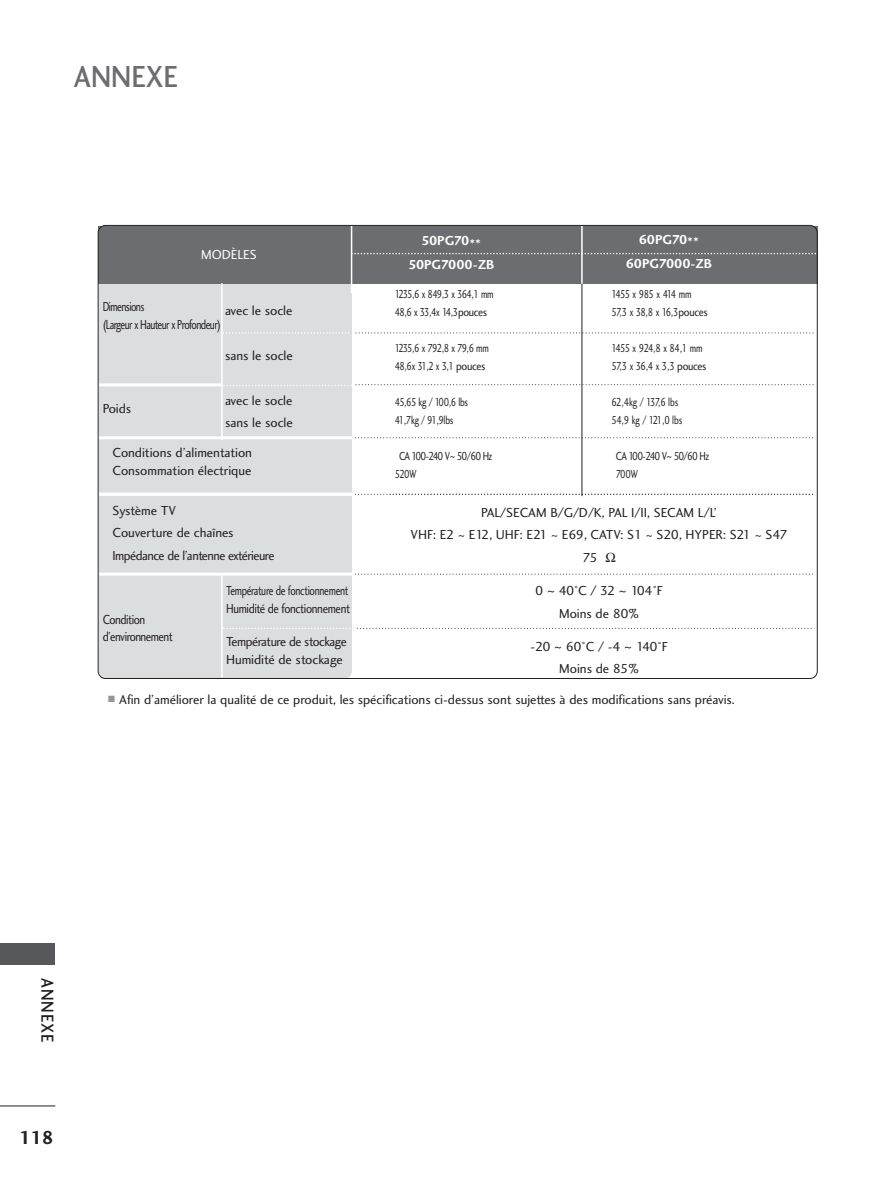
<style>
.page{position:relative;width:893px;height:1190px;background:#fff}
.page>*{position:absolute;margin:0;border:0;box-sizing:border-box;transform-origin:0 0}
.t1{font:31.5px "Charlotte Sans Medium Plain";color:#6c6d70;scale:.9 1}
.t2{font:19.5px "Charlotte Sans Bold Plain";color:#231f20}
.t3{font:18px "Charlotte Sans Medium Plain";letter-spacing:.06em;color:#231f20;scale:.9 1}
.t4{font:13.5px/22.5px "Charlotte Sans Book Plain";letter-spacing:-.005em;color:#231f20}
.t5{font:13.5px/22.5px "Charlotte Sans Book Plain";letter-spacing:-.035em;color:#231f20}
.t6{font:13.5px/18px "Charlotte Sans Book Plain";letter-spacing:-.03em;color:#231f20;scale:.75 1}
.t7{font:13.5px/18px "Charlotte Sans Book Plain";letter-spacing:-.03em;color:#231f20;scale:.95 1}
.t8{font:13.5px/18px "Charlotte Sans Book Plain";letter-spacing:-.055em;color:#231f20;scale:.75 1}
.t9{font:13.5px/24px "Charlotte Sans Bold Plain";letter-spacing:-.005em;color:#fff;text-align:center}
.t10{font:13.5px/22.5px "Charlotte Sans Book Plain";letter-spacing:-.025em;color:#231f20;text-align:center}
.t11{font:13.5px/16.5px "Charlotte Sans Book Plain";letter-spacing:-.04em;color:#231f20;scale:.85 1}
.t12{font:13.5px "Charlotte Sans Book Plain";letter-spacing:-.005em;color:#fff}
.t13{font:12px/18px "Charlotte Sans Book Plain";letter-spacing:-.065em;color:#231f20;scale:.75 1}
.t14{font:12px/18px "Charlotte Sans Book Plain";letter-spacing:-.1em;color:#231f20;scale:.8 1}
.t15{font:12px/18px "Charlotte Sans Book Plain";letter-spacing:-.085em;color:#231f20;scale:.75 1}
.t16{font:12px/18px "Charlotte Sans Book Plain";letter-spacing:-.025em;color:#231f20;scale:.75 1}
.t17{font:12px/18px "Charlotte Sans Book Plain";letter-spacing:-.005em;color:#231f20;scale:.75 1}
.s1{font-family:"Helvetica"}
.s2{font-family:"Helvetica";font-size:12px}
.s3{color:#939598}
</style>
<div class="page">
<div style="left:99px;top:228px;width:253px;height:450px;background:#dcdddf;border-radius:7px"></div>
<hr style="left:0;top:1105px;width:55px;height:1px;background:#231f20">
<div style="left:0;top:943px;width:54px;height:21px;background:#57585a"></div>
<hr style="left:221px;top:575px;width:2px;height:102px;background:#fff">
<svg style="left:224px;top:628px;width:588px;height:1px"></svg>
<hr style="left:99px;top:572px;width:289px;height:3px;background:#fff">
<svg style="left:355px;top:574px;width:458px;height:1px"></svg>
<div style="left:98px;top:226px;width:719px;height:58px;background:#6c6d70"></div>
<hr style="left:351px;top:211px;width:1px;height:82px;background:#fff">
<svg style="left:356px;top:332px;width:457px;height:1px"></svg>
<hr style="left:99px;top:436px;width:289px;height:3px;background:#fff">
<svg style="left:355px;top:437px;width:458px;height:1px"></svg>
<hr style="left:99px;top:493px;width:289px;height:3px;background:#fff">
<svg style="left:355px;top:494px;width:458px;height:1px"></svg>
<hr style="left:98px;top:383px;width:124px;height:3px;background:#fff">
<hr style="left:221px;top:283px;width:2px;height:157px;background:#fff">
<svg style="left:223px;top:332px;width:126px;height:2px"></svg>
<svg style="left:224px;top:384px;width:589px;height:2px"></svg>
<svg style="left:352px;top:253px;width:466px;height:1px"></svg>
<hr style="left:581px;top:202px;width:1px;height:83px;background:#fff">
<hr style="left:581px;top:284px;width:1px;height:212px;background:#231f20">
<h1 class="t1" style="left:74px;top:64px;width:117px">ANNEXE</h1>
<p class="t12" style="left:201px;top:249px;width:57px">MODÈLES</p>
<p class="t8" style="left:103px;top:298px;width:159px">Dimensions<br>(Largeur x Hauteur x Profondeur)</p>
<p class="t4" style="left:225px;top:300px;width:69px">avec le socle</p>
<p class="t4" style="left:225px;top:345px;width:69px">sans le socle</p>
<p class="t4" style="left:225px;top:390px;width:69px">avec le socle sans le socle</p>
<p class="t4" style="left:103px;top:398px;width:30px">Poids</p>
<p class="t4" style="left:112px;top:445px;width:141px;line-height:18px">Conditions d’alimentation<br>Consommation électrique</p>
<p class="t9" style="left:408px;top:230px;width:87px">50PG70**<br>50PG7000-ZB</p>
<p class="t9" style="left:625px;top:229px;width:88px">60PG70**<br>60PG7000-ZB</p>
<p class="t13" style="left:395px;top:286px;width:133px">1235,6 x 849,3 x 364,1 mm<br>48,6 x 33,4x 14,3pouces</p>
<p class="t15" style="left:395px;top:340px;width:127px">1235,6 x 792,8 x 79,6 mm<br>48,6x 31,2 x 3,1 pouces</p>
<p class="t16" style="left:395px;top:394px;width:99px">45,65 kg / 100,6 lbs<br>41,7kg / 91,9lbs</p>
<p class="t14" style="left:395px;top:448px;width:123px;text-indent:4px">CA 100-240 V<span class="s1">~</span> 50/60 Hz<br>520W</p>
<p class="t13" style="left:611px;top:286px;width:130px">1455 x 985 x 414 mm<br>57,3 x 38,8 x 16,3pouces</p>
<p class="t13" style="left:611px;top:340px;width:128px">1455 x 924,8 x 84,1 mm<br>57,3 x 36,4 x 3,3 pouces</p>
<p class="t17" style="left:611px;top:394px;width:96px">62,4kg / 137,6 lbs<br>54,9 kg / 121,0 lbs</p>
<p class="t14" style="left:616px;top:448px;width:118px">CA 100-240 V<span class="s1">~</span> 50/60 Hz<br>700W</p>
<p class="t5" style="left:112px;top:500px;width:163px">Système TV<br>Couverture de chaînes<br>Impédance de l’antenne extérieure</p>
<p class="t4" style="left:481px;top:502px;width:237px">PAL/SECAM B/G/D/K, PAL I/II, SECAM L/L’</p>
<p class="t4" style="left:410px;top:525px;width:378px">VHF: E2 <span class="s2">~</span> E12, UHF: E21 <span class="s2">~</span> E69, CATV: S1 <span class="s2">~</span> S20, HYPER: S21 <span class="s2">~</span> S47</p>
<p class="t4" style="left:582px;top:547px;width:17px">75</p>
<p class="t4" style="left:535px;top:581px;width:129px;text-align:center">0 <span class="s1">~</span> 40°C / 32 <span class="s1">~</span> 104°F<br>Moins de 80%</p>
<p class="t10" style="left:530px;top:636px;width:139px">-20 <span class="s1">~</span> 60°C / -4 <span class="s1">~</span> 140°F<br>Moins de 85%</p>
<p class="t6" style="left:226px;top:582px;width:167px">Température de fonctionnement<br>Humidité de fonctionnement</p>
<p class="t7" style="left:226px;top:633px;width:128px">Température de stockage<br>Humidité de stockage</p>
<p class="t11" style="left:103px;top:613px;width:84px">Condition d’environnement</p>
<p class="t4" style="left:108px;top:689px;width:628px"><span class="s3">■</span> Afin d’améliorer la qualité de ce produit, les spécifications ci-dessus sont sujettes à des modifications sans préavis.</p>
<h3 class="t3" style="left:54px;top:977px;width:73px;rotate:90deg">ANNEXE</h3>
<h2 class="t2" style="left:19px;top:1129px;width:36px">118</h2>
</div>
